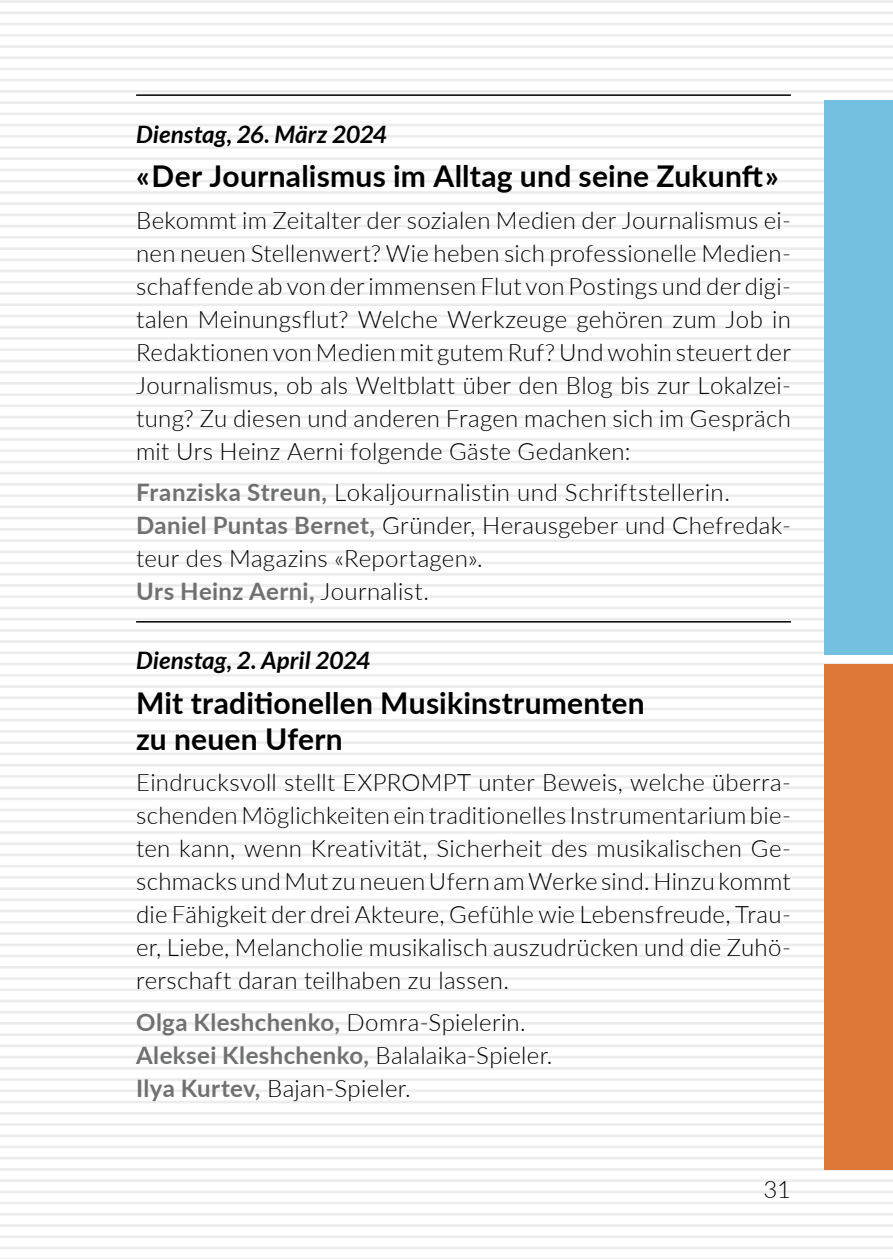
<style>
.page{position:relative;width:893px;height:1259px;background:#fff}
.page>*{position:absolute;margin:0;border:0;box-sizing:border-box;transform-origin:0 0}
.t1{font:700 30px/36px "Lato";letter-spacing:.01em;color:#000}
.t2{font:300 24px/33px "Lato";letter-spacing:.015em;color:#000;text-align:justify}
.t3{font:italic 700 24px "Lato";letter-spacing:.005em;color:#000}
.s1{font-weight:700;color:#6f7070}
</style>
<div class="page">
<hr style="left:0;top:1257px;width:893px;height:2px;background:#ececec">
<hr style="left:0;top:1246px;width:893px;height:3px;background:#ececec">
<hr style="left:0;top:1235px;width:893px;height:3px;background:#ececec">
<hr style="left:0;top:1224px;width:893px;height:2px;background:#ececec">
<hr style="left:0;top:1213px;width:893px;height:2px;background:#ececec">
<hr style="left:0;top:1201px;width:893px;height:3px;background:#ececec">
<hr style="left:0;top:1190px;width:893px;height:3px;background:#ececec">
<hr style="left:0;top:1179px;width:893px;height:3px;background:#ececec">
<hr style="left:0;top:1168px;width:893px;height:2px;background:#ececec">
<hr style="left:0;top:1156px;width:893px;height:3px;background:#ececec">
<hr style="left:0;top:1145px;width:893px;height:3px;background:#ececec">
<hr style="left:0;top:1134px;width:893px;height:3px;background:#ececec">
<hr style="left:0;top:1123px;width:893px;height:2px;background:#ececec">
<hr style="left:0;top:1112px;width:893px;height:2px;background:#ececec">
<hr style="left:0;top:1100px;width:893px;height:3px;background:#ececec">
<hr style="left:0;top:1089px;width:893px;height:3px;background:#ececec">
<hr style="left:0;top:1078px;width:893px;height:3px;background:#ececec">
<hr style="left:0;top:1067px;width:893px;height:2px;background:#ececec">
<hr style="left:0;top:1055px;width:893px;height:3px;background:#ececec">
<hr style="left:0;top:1044px;width:893px;height:3px;background:#ececec">
<hr style="left:0;top:1033px;width:893px;height:3px;background:#ececec">
<hr style="left:0;top:1022px;width:893px;height:2px;background:#ececec">
<hr style="left:0;top:1011px;width:893px;height:2px;background:#ececec">
<hr style="left:0;top:999px;width:893px;height:3px;background:#ececec">
<hr style="left:0;top:988px;width:893px;height:3px;background:#ececec">
<hr style="left:0;top:977px;width:893px;height:2px;background:#ececec">
<hr style="left:0;top:966px;width:893px;height:2px;background:#ececec">
<hr style="left:0;top:954px;width:893px;height:3px;background:#ececec">
<hr style="left:0;top:943px;width:893px;height:3px;background:#ececec">
<hr style="left:0;top:932px;width:893px;height:3px;background:#ececec">
<hr style="left:0;top:921px;width:893px;height:2px;background:#ececec">
<hr style="left:0;top:909px;width:893px;height:3px;background:#ececec">
<hr style="left:0;top:898px;width:893px;height:3px;background:#ececec">
<hr style="left:0;top:887px;width:893px;height:3px;background:#ececec">
<hr style="left:0;top:876px;width:893px;height:2px;background:#ececec">
<hr style="left:0;top:865px;width:893px;height:2px;background:#ececec">
<hr style="left:0;top:853px;width:893px;height:3px;background:#ececec">
<hr style="left:0;top:842px;width:893px;height:3px;background:#ececec">
<hr style="left:0;top:831px;width:893px;height:3px;background:#ececec">
<hr style="left:0;top:820px;width:893px;height:2px;background:#ececec">
<hr style="left:0;top:808px;width:893px;height:3px;background:#ececec">
<hr style="left:0;top:797px;width:893px;height:3px;background:#ececec">
<hr style="left:0;top:786px;width:893px;height:3px;background:#ececec">
<hr style="left:0;top:775px;width:893px;height:2px;background:#ececec">
<hr style="left:0;top:764px;width:893px;height:2px;background:#ececec">
<hr style="left:0;top:752px;width:893px;height:3px;background:#ececec">
<hr style="left:0;top:741px;width:893px;height:3px;background:#ececec">
<hr style="left:0;top:730px;width:893px;height:3px;background:#ececec">
<hr style="left:0;top:719px;width:893px;height:2px;background:#ececec">
<hr style="left:0;top:707px;width:893px;height:3px;background:#ececec">
<hr style="left:0;top:696px;width:893px;height:3px;background:#ececec">
<hr style="left:0;top:685px;width:893px;height:3px;background:#ececec">
<hr style="left:0;top:674px;width:893px;height:2px;background:#ececec">
<hr style="left:0;top:663px;width:893px;height:2px;background:#ececec">
<hr style="left:0;top:651px;width:893px;height:3px;background:#ececec">
<hr style="left:0;top:640px;width:893px;height:3px;background:#ececec">
<hr style="left:0;top:629px;width:893px;height:3px;background:#ececec">
<hr style="left:0;top:618px;width:893px;height:2px;background:#ececec">
<hr style="left:0;top:606px;width:893px;height:3px;background:#ececec">
<hr style="left:0;top:595px;width:893px;height:3px;background:#ececec">
<hr style="left:0;top:584px;width:893px;height:3px;background:#ececec">
<hr style="left:0;top:573px;width:893px;height:2px;background:#ececec">
<hr style="left:0;top:562px;width:893px;height:2px;background:#ececec">
<hr style="left:0;top:550px;width:893px;height:3px;background:#ececec">
<hr style="left:0;top:539px;width:893px;height:3px;background:#ececec">
<hr style="left:0;top:528px;width:893px;height:2px;background:#ececec">
<hr style="left:0;top:517px;width:893px;height:2px;background:#ececec">
<hr style="left:0;top:505px;width:893px;height:3px;background:#ececec">
<hr style="left:0;top:494px;width:893px;height:3px;background:#ececec">
<hr style="left:0;top:483px;width:893px;height:3px;background:#ececec">
<hr style="left:0;top:472px;width:893px;height:2px;background:#ececec">
<hr style="left:0;top:460px;width:893px;height:3px;background:#ececec">
<hr style="left:0;top:449px;width:893px;height:3px;background:#ececec">
<hr style="left:0;top:438px;width:893px;height:3px;background:#ececec">
<hr style="left:0;top:427px;width:893px;height:2px;background:#ececec">
<hr style="left:0;top:416px;width:893px;height:2px;background:#ececec">
<hr style="left:0;top:404px;width:893px;height:3px;background:#ececec">
<hr style="left:0;top:393px;width:893px;height:3px;background:#ececec">
<hr style="left:0;top:382px;width:893px;height:3px;background:#ececec">
<hr style="left:0;top:371px;width:893px;height:2px;background:#ececec">
<hr style="left:0;top:359px;width:893px;height:3px;background:#ececec">
<hr style="left:0;top:348px;width:893px;height:3px;background:#ececec">
<hr style="left:0;top:337px;width:893px;height:3px;background:#ececec">
<hr style="left:0;top:326px;width:893px;height:2px;background:#ececec">
<hr style="left:0;top:315px;width:893px;height:2px;background:#ececec">
<hr style="left:0;top:303px;width:893px;height:3px;background:#ececec">
<hr style="left:0;top:292px;width:893px;height:3px;background:#ececec">
<hr style="left:0;top:281px;width:893px;height:3px;background:#ececec">
<hr style="left:0;top:270px;width:893px;height:2px;background:#ececec">
<hr style="left:0;top:258px;width:893px;height:3px;background:#ececec">
<hr style="left:0;top:247px;width:893px;height:3px;background:#ececec">
<hr style="left:0;top:236px;width:893px;height:3px;background:#ececec">
<hr style="left:0;top:225px;width:893px;height:2px;background:#ececec">
<hr style="left:0;top:214px;width:893px;height:2px;background:#ececec">
<hr style="left:0;top:202px;width:893px;height:3px;background:#ececec">
<hr style="left:0;top:191px;width:893px;height:3px;background:#ececec">
<hr style="left:0;top:180px;width:893px;height:2px;background:#ececec">
<hr style="left:0;top:169px;width:893px;height:2px;background:#ececec">
<hr style="left:0;top:157px;width:893px;height:3px;background:#ececec">
<hr style="left:0;top:146px;width:893px;height:3px;background:#ececec">
<hr style="left:0;top:135px;width:893px;height:3px;background:#ececec">
<hr style="left:0;top:124px;width:893px;height:2px;background:#ececec">
<hr style="left:0;top:113px;width:893px;height:2px;background:#ececec">
<hr style="left:0;top:101px;width:893px;height:3px;background:#ececec">
<hr style="left:0;top:90px;width:893px;height:3px;background:#ececec">
<hr style="left:0;top:79px;width:893px;height:2px;background:#ececec">
<hr style="left:0;top:68px;width:893px;height:2px;background:#ececec">
<hr style="left:0;top:56px;width:893px;height:3px;background:#ececec">
<hr style="left:0;top:45px;width:893px;height:3px;background:#ececec">
<hr style="left:0;top:34px;width:893px;height:3px;background:#ececec">
<hr style="left:0;top:23px;width:893px;height:2px;background:#ececec">
<hr style="left:0;top:11px;width:893px;height:3px;background:#ececec">
<hr style="left:0;top:0;width:893px;height:3px;background:#ececec">
<hr style="left:136px;top:94px;width:655px;height:2px;background:#000">
<hr style="left:136px;top:621px;width:655px;height:1px;background:#000">
<img style="left:0;top:638px;width:1px;height:621px">
<div style="left:825px;top:664px;width:68px;height:505px;background:#de7838"></div>
<div style="left:825px;top:100px;width:68px;height:554px;background:#74c0e0"></div>
<p class="t3" style="left:136px;top:120px;width:252px">Dienstag, 26. März 2024</p>
<p class="t1" style="left:136px;top:157px;width:644px">« Der Journalismus im Alltag und seine Zukunft »</p>
<p class="t2" style="left:136px;top:203px;width:656px">Bekommt im Zeitalter der sozialen Medien der Journalismus ei&shy;nen neuen Stellenwert? Wie heben sich professionelle Medien&shy;schaffende ab von der immensen Flut von Postings und der digi&shy;talen Meinungsflut? Welche Werkzeuge gehören zum Job in Redaktionen von Medien mit gutem Ruf? Und wohin steuert der Journalismus, ob als Weltblatt über den Blog bis zur Lokalzei&shy;tung? Zu diesen und anderen Fragen machen sich im Gespräch mit Urs Heinz Aerni folgende Gäste Gedanken:</p>
<p class="t2" style="left:136px;top:475px;width:656px;text-align:left"><span class="s1">Franziska Streun,</span> Lokaljournalistin und Schriftstellerin.<br><span class="s1">Daniel Puntas Bernet,</span> Gründer, Herausgeber und Chefredak&shy;teur des Magazins «Reportagen».<br><span class="s1">Urs Heinz Aerni,</span> Journalist.</p>
<p class="t3" style="left:136px;top:647px;width:236px">Dienstag, 2. April 2024</p>
<p class="t1" style="left:136px;top:683px;width:510px">Mit traditionellen Musikinstrumenten zu neuen Ufern</p>
<p class="t2" style="left:136px;top:765px;width:656px">Eindrucksvoll stellt EXPROMPT unter Beweis, welche überra&shy;schenden Möglichkeiten ein traditionelles Instrumentarium bie&shy;ten kann, wenn Kreativität, Sicherheit des musikalischen Ge&shy;schmacks und Mut zu neuen Ufern am Werke sind. Hinzu kommt die Fähigkeit der drei Akteure, Gefühle wie Lebensfreude, Trau&shy;er, Liebe, Melancholie musikalisch auszudrücken und die Zuhö&shy;rerschaft daran teilhaben zu lassen.</p>
<p class="t2" style="left:136px;top:1005px;width:418px;text-align:left"><span class="s1">Olga Kleshchenko,</span> Domra-Spielerin.<br><span class="s1">Aleksei Kleshchenko,</span> Balalaika-Spieler.<br><span class="s1">Ilya Kurtev,</span> Bajan-Spieler.</p>
<p class="t2" style="left:763px;top:1171px;width:29px">31</p>
</div>
